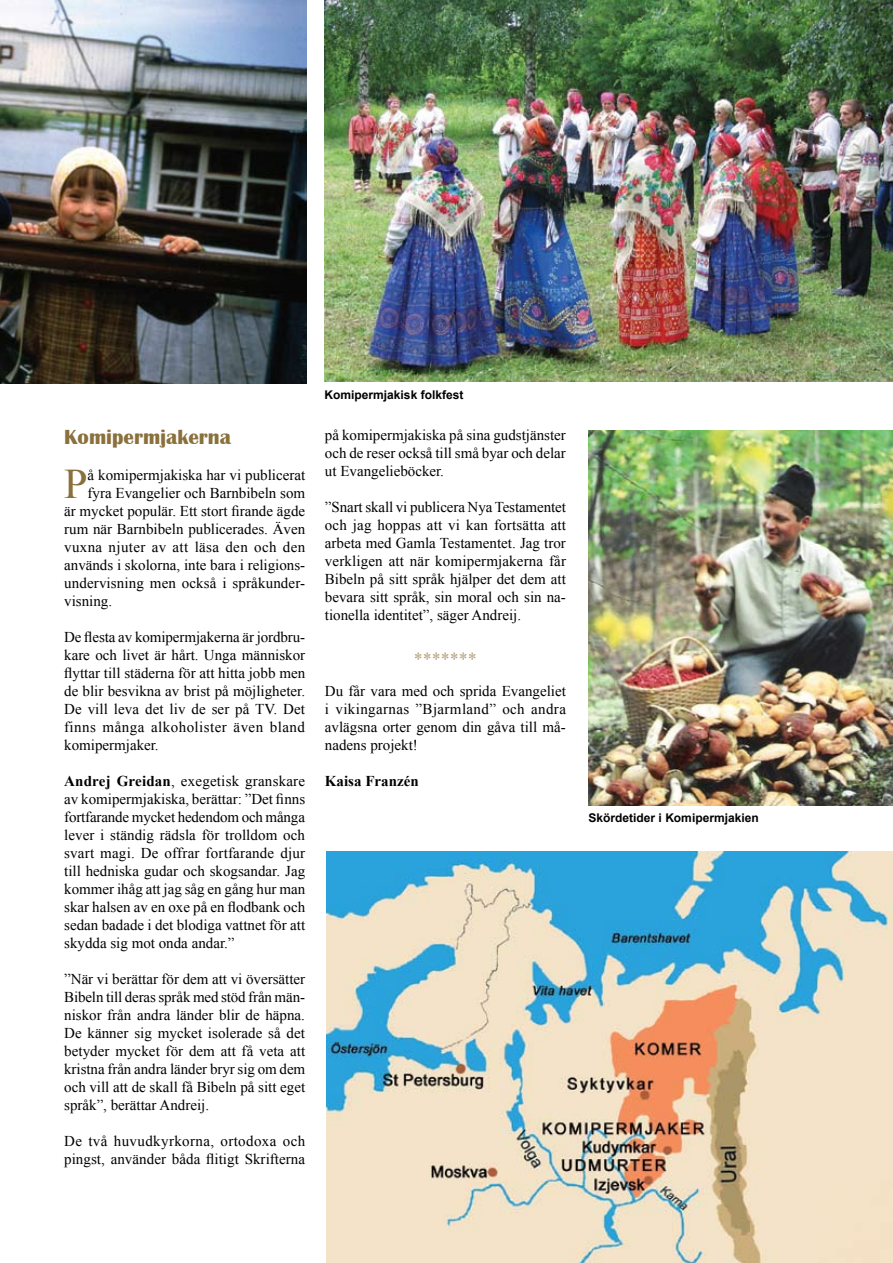
<style>
.page{position:relative;width:893px;height:1263px;background:#fff}
.page>*{position:absolute;margin:0;border:0;box-sizing:border-box;transform-origin:0 0}
.t1{font:42.15px "Times New Roman";color:#8a713c}
.t2{font:700 21px "Britannic";color:#8a713c}
.t3{font:18px "Times New Roman";color:#b29e7a}
.t4{font:15px/18px "Times New Roman";color:#000;text-align:justify}
.t5{font:15px "Times New Roman";letter-spacing:.025em;color:#000}
.t6{font:700 15px "Times New Roman";color:#000}
.t7{font:700 12px "Arial";color:#000}
.s1{font-weight:700}
</style>
<div class="page">
<img style="left:589px;top:430px;width:304px;height:376px">
<img style="left:325px;top:0;width:568px;height:382px">
<img style="left:0;top:0;width:307px;height:383px">
<img style="left:326px;top:851px;width:567px;height:412px">
<h2 class="t2" style="left:64px;top:425px;width:168px">Komipermjakerna</h2>
<h1 class="t1" style="left:64px;top:456px;width:25px">P</h1>
<p class="t4" style="left:88px;top:466px;width:219px">å komipermjakiska har vi publicerat</p>
<p class="t4" style="left:88px;top:484px;width:219px">fyra Evangelier och Barnbibeln som</p>
<p class="t4" style="left:64px;top:502px;width:242px">är mycket populär. Ett stort firande ägde</p>
<p class="t4" style="left:64px;top:520px;width:242px">rum när Barnbibeln publicerades. Även</p>
<p class="t5" style="left:64px;top:537px;width:243px">vuxna njuter av att läsa den och den</p>
<p class="t4" style="left:64px;top:556px;width:242px">används i skolorna, inte bara i religions-</p>
<p class="t4" style="left:64px;top:574px;width:242px">undervisning men också i språkunder-</p>
<p class="t4" style="left:64px;top:592px;width:49px">visning.</p>
<p class="t4" style="left:64px;top:628px;width:243px">De flesta av komipermjakerna är jordbru&shy;kare och livet är hårt. Unga människor flyttar till städerna för att hitta jobb men de blir besvikna av brist på möjligheter.<br>De vill leva det liv de ser på TV. Det finns många alkoholister även bland komipermjaker.</p>
<p class="t4" style="left:64px;top:772px;width:242px"><span class="s1">Andrej Greidan</span>, exegetisk granskare av komipermjakiska, berättar: ”Det finns fortfarande mycket hedendom och många lever i ständig rädsla för trolldom och svart magi. De offrar fortfarande djur till hedniska gudar och skogsandar. Jag kommer ihåg att jag såg en gång hur man skar halsen av en oxe på en flodbank och sedan badade i det blodiga vattnet för att skydda sig mot onda andar.”</p>
<p class="t4" style="left:64px;top:970px;width:243px">”När vi berättar för dem att vi översätter Bibeln till deras språk med stöd från män&shy;niskor från andra länder blir de häpna.<br>De känner sig mycket isolerade så det betyder mycket för dem att få veta att kristna från andra länder bryr sig om dem och vill att de skall få Bibeln på sitt eget språk”, berättar Andreij.</p>
<p class="t4" style="left:64px;top:1132px;width:243px">De två huvudkyrkorna, ortodoxa och pingst, använder båda flitigt Skrifterna</p>
<p class="t7" style="left:325px;top:387px;width:140px">Komipermjakisk folkfest</p>
<p class="t4" style="left:325px;top:426px;width:243px">på komipermjakiska på sina gudstjänster och de reser också till små byar och delar ut Evangelieböcker.</p>
<p class="t4" style="left:325px;top:498px;width:243px">”Snart skall vi publicera Nya Testamentet och jag hoppas att vi kan fortsätta att arbeta med Gamla Testamentet. Jag tror verkligen att när komipermjakerna får Bibeln på sitt språk hjälper det dem att bevara sitt språk, sin moral och sin na&shy;tionella identitet”, säger Andreij.</p>
<p class="t3" style="left:414px;top:646px;width:64px">*******</p>
<p class="t4" style="left:325px;top:682px;width:243px">Du får vara med och sprida Evangeliet i vikingarnas ”Bjarmland” och andra avlägsna orter genom din gåva till må&shy;nadens projekt!</p>
<p class="t6" style="left:325px;top:771px;width:95px">Kaisa Franzén</p>
<p class="t7" style="left:589px;top:809px;width:172px">Skördetider i Komipermjakien</p>
</div>
